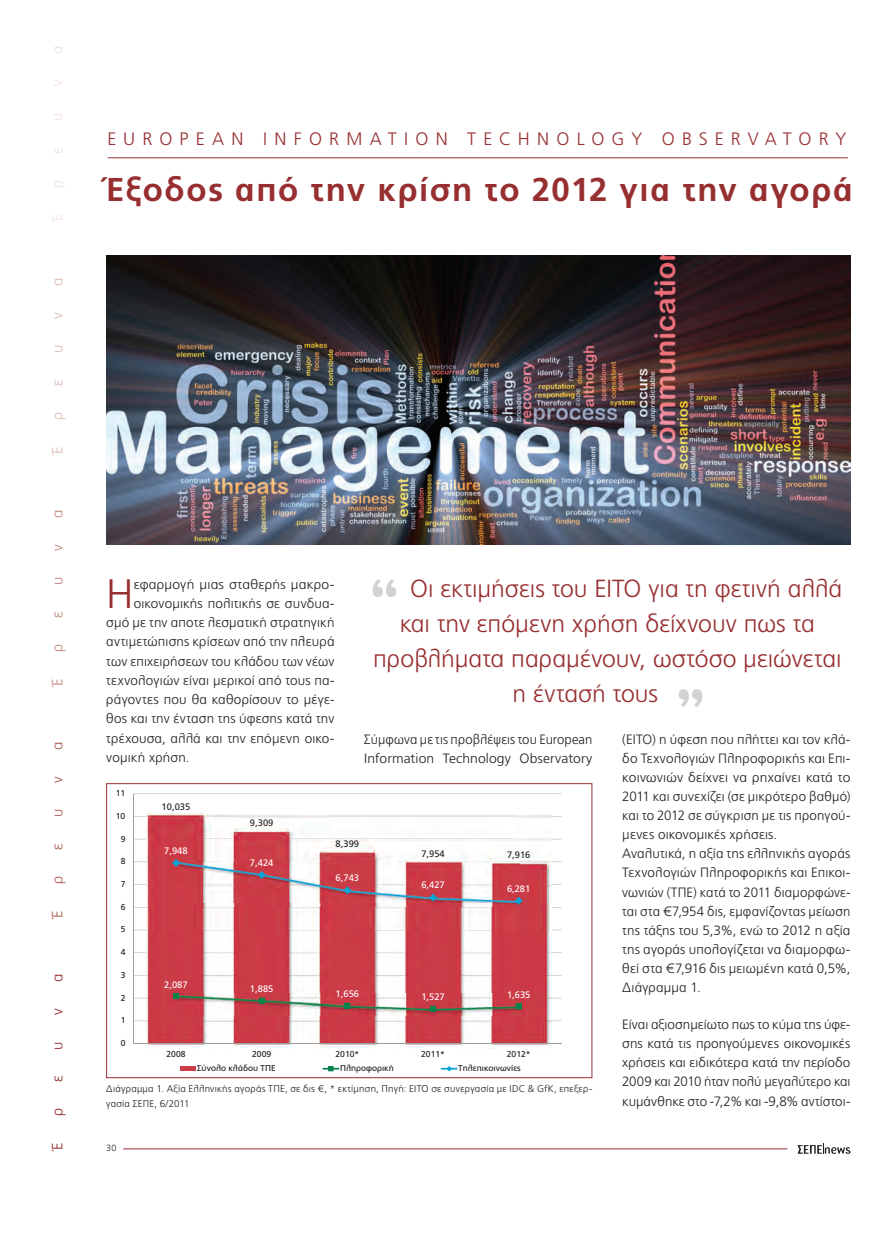
<style>
.page{position:relative;width:893px;height:1234px;background:#fff}
.page>*{position:absolute;margin:0;border:0;box-sizing:border-box;transform-origin:0 0}
.t1{font:300 41.1px "PF Catalog";color:#972f31}
.t2{font:700 33px "PF Catalog";letter-spacing:.045em;color:#972f31}
.t3{font:300 24.75px "PF Catalog";color:#972f31}
.t4{font:300 18px "PF Catalog";letter-spacing:.4em;color:#972f31}
.t5{font:300 15px "PF Catalog";color:#972f31}
.t6{font:300 15px "PF Catalog";color:#ab5d53}
.t7{font:300 15px "PF Catalog";color:#c2887d}
.t8{font:300 15px "PF Catalog";color:#ddbdb4}
.t9{font:300 15px "PF Catalog";color:#f1e3de}
.t10{font:300 13.5px/19.2px "PF Catalog";letter-spacing:.015em;color:#231f20}
.t11{font:300 9.75px/15px "PF Catalog";letter-spacing:.025em;color:#231f20}
.t12{font:9.45px "PF Catalog";letter-spacing:.005em;color:#fff}
.t13{font:9.45px "PF Catalog";letter-spacing:.005em;color:#231f20}
.t14{font:300 9px "PF Catalog";color:#231f20}
.t15{font:8.55px "PF Catalog";color:#231f20}
</style>
<div class="page">
<svg style="left:797px;top:1143px;width:53px;height:10px"></svg>
<hr style="left:123px;top:1148px;width:664px;height:1px;background:#972f31">
<hr style="left:108px;top:157px;width:740px;height:1px;background:#972f31">
<svg style="left:373px;top:579px;width:23px;height:18px"></svg>
<svg style="left:679px;top:689px;width:23px;height:17px"></svg>
<hr style="left:133px;top:1020px;width:429px;height:1px;background:#bababb">
<hr style="left:133px;top:997px;width:429px;height:1px;background:#bababb">
<hr style="left:133px;top:974px;width:429px;height:1px;background:#bababb">
<hr style="left:133px;top:952px;width:429px;height:1px;background:#bababb">
<hr style="left:133px;top:929px;width:429px;height:1px;background:#bababb">
<hr style="left:133px;top:906px;width:429px;height:1px;background:#bababb">
<hr style="left:133px;top:884px;width:429px;height:1px;background:#bababb">
<hr style="left:133px;top:861px;width:429px;height:1px;background:#bababb">
<hr style="left:133px;top:838px;width:429px;height:1px;background:#bababb">
<hr style="left:133px;top:815px;width:429px;height:1px;background:#bababb">
<hr style="left:133px;top:793px;width:429px;height:1px;background:#bababb">
<img style="left:147px;top:813px;width:405px;height:235px">
<hr style="left:133px;top:793px;width:1px;height:250px;background:#9d9e9f">
<hr style="left:133px;top:1042px;width:429px;height:1px;background:#9d9e9f">
<img style="left:173px;top:993px;width:352px;height:21px">
<img style="left:173px;top:859px;width:352px;height:47px">
<svg style="left:173px;top:992px;width:6px;height:6px"></svg>
<svg style="left:259px;top:997px;width:6px;height:6px"></svg>
<svg style="left:344px;top:1002px;width:6px;height:6px"></svg>
<svg style="left:430px;top:1005px;width:6px;height:6px"></svg>
<svg style="left:516px;top:1003px;width:6px;height:6px"></svg>
<img style="left:175px;top:861px;width:345px;height:40px">
<svg style="left:172px;top:858px;width:8px;height:8px"></svg>
<svg style="left:258px;top:870px;width:8px;height:8px"></svg>
<svg style="left:344px;top:886px;width:7px;height:8px"></svg>
<svg style="left:429px;top:893px;width:8px;height:8px"></svg>
<svg style="left:515px;top:896px;width:8px;height:8px"></svg>
<hr style="left:180px;top:1066px;width:16px;height:4px;background:#ca3d48">
<svg style="left:323px;top:1066px;width:16px;height:5px"></svg>
<svg style="left:441px;top:1066px;width:16px;height:5px"></svg>
<div style="left:106px;top:783px;width:486px;height:294px;border:1px solid #972f31"></div>
<img style="left:106px;top:255px;width:744px;height:289px">
<p class="t9" style="left:51px;top:54px;width:10px;rotate:-90deg">α</p>
<p class="t9" style="left:51px;top:86px;width:8px;rotate:-90deg">ν</p>
<p class="t9" style="left:51px;top:121px;width:10px;rotate:-90deg">υ</p>
<p class="t9" style="left:51px;top:153px;width:8px;rotate:-90deg">ε</p>
<p class="t9" style="left:51px;top:188px;width:10px;rotate:-90deg">ρ</p>
<p class="t9" style="left:51px;top:221px;width:11px;rotate:-90deg">Έ</p>
<p class="t8" style="left:51px;top:286px;width:10px;rotate:-90deg">α</p>
<p class="t8" style="left:51px;top:318px;width:8px;rotate:-90deg">ν</p>
<p class="t8" style="left:51px;top:353px;width:10px;rotate:-90deg">υ</p>
<p class="t8" style="left:51px;top:385px;width:8px;rotate:-90deg">ε</p>
<p class="t8" style="left:51px;top:420px;width:10px;rotate:-90deg">ρ</p>
<p class="t8" style="left:51px;top:453px;width:11px;rotate:-90deg">Έ</p>
<p class="t7" style="left:51px;top:518px;width:10px;rotate:-90deg">α</p>
<p class="t7" style="left:51px;top:550px;width:8px;rotate:-90deg">ν</p>
<p class="t7" style="left:51px;top:585px;width:10px;rotate:-90deg">υ</p>
<p class="t7" style="left:51px;top:617px;width:8px;rotate:-90deg">ε</p>
<p class="t7" style="left:51px;top:652px;width:10px;rotate:-90deg">ρ</p>
<p class="t7" style="left:51px;top:685px;width:11px;rotate:-90deg">Έ</p>
<p class="t6" style="left:51px;top:750px;width:10px;rotate:-90deg">α</p>
<p class="t6" style="left:51px;top:782px;width:8px;rotate:-90deg">ν</p>
<p class="t6" style="left:51px;top:817px;width:10px;rotate:-90deg">υ</p>
<p class="t6" style="left:51px;top:849px;width:8px;rotate:-90deg">ε</p>
<p class="t6" style="left:51px;top:884px;width:10px;rotate:-90deg">ρ</p>
<p class="t6" style="left:51px;top:917px;width:11px;rotate:-90deg">Έ</p>
<p class="t5" style="left:51px;top:982px;width:10px;rotate:-90deg">α</p>
<p class="t5" style="left:51px;top:1014px;width:8px;rotate:-90deg">ν</p>
<p class="t5" style="left:51px;top:1049px;width:10px;rotate:-90deg">υ</p>
<p class="t5" style="left:51px;top:1081px;width:8px;rotate:-90deg">ε</p>
<p class="t5" style="left:51px;top:1116px;width:10px;rotate:-90deg">ρ</p>
<p class="t5" style="left:51px;top:1149px;width:11px;rotate:-90deg">Έ</p>
<h3 class="t4" style="left:107px;top:131px;width:741px">EUROPEAN INFORMATION TECHNOLOGY OBSERVATORY</h3>
<h2 class="t2" style="left:106px;top:176px;width:748px">Έξοδος από την κρίση το 2012 για την αγορά</h2>
<h3 class="t3" style="left:410px;top:578px;width:434px">Oι εκτιμήσεις του ΕΙΤΟ για τη φετινή αλλά</h3>
<h3 class="t3" style="left:400px;top:613px;width:417px">και την επόμενη χρήση δείχνουν πως τα</h3>
<h3 class="t3" style="left:373px;top:648px;width:470px">προβλήματα παραμένουν, ωστόσο μειώνεται</h3>
<h3 class="t3" style="left:512px;top:683px;width:147px">η έντασή τους</h3>
<h1 class="t1" style="left:106px;top:577px;width:29px">Η</h1>
<p class="t10" style="left:134px;top:575px;width:202px">εφαρμογή μιας σταθερής μακρο-</p>
<p class="t10" style="left:134px;top:594px;width:202px">οικονομικής πολιτικής σε συνδυα-</p>
<p class="t10" style="left:106px;top:613px;width:230px">σμό με την αποτε λεσματική στρατηγική</p>
<p class="t10" style="left:106px;top:633px;width:230px">αντιμετώπισης κρίσεων από την πλευρά</p>
<p class="t10" style="left:106px;top:652px;width:230px">των επιχειρήσεων του κλάδου των νέων</p>
<p class="t10" style="left:106px;top:671px;width:230px">τεχνολογιών είναι μερικοί από τους πα-</p>
<p class="t10" style="left:106px;top:690px;width:230px">ράγοντες που θα καθορίσουν το μέγε-</p>
<p class="t10" style="left:106px;top:710px;width:230px">θος και την ένταση της ύφεσης κατά την</p>
<p class="t10" style="left:106px;top:729px;width:230px">τρέχουσα, αλλά και την επόμενη οικο-</p>
<p class="t10" style="left:106px;top:748px;width:85px">νομική χρήση.</p>
<p class="t10" style="left:364px;top:730px;width:230px">Σύμφωνα με τις προβλέψεις του European<br>Information Technology Observatory</p>
<p class="t10" style="left:622px;top:730px;width:230px">(EITO) η ύφεση που πλήττει και τον κλά&shy;δο Τεχνολογιών Πληροφορικής και Επι&shy;κοινωνιών δείχνει να ρηχαίνει κατά το 2011 και συνεχίζει (σε μικρότερο βαθμό) και το 2012 σε σύγκριση με τις προηγού&shy;μενες οικονομικές χρήσεις.<br>Αναλυτικά, η αξία της ελληνικής αγοράς Τεχνολογιών Πληροφορικής και Επικοι&shy;νωνιών (ΤΠΕ) κατά το 2011 διαμορφώνε&shy;ται στα €7,954 δις, εμφανίζοντας μείωση της τάξης του 5,3%, ενώ το 2012 η αξία της αγοράς υπολογίζεται να διαμορφω&shy;θεί στα €7,916 δις μειωμένη κατά 0,5%, Διάγραμμα 1.</p>
<p class="t10" style="left:622px;top:1015px;width:230px;text-align:justify">Είναι αξιοσημείωτο πως το κύμα της ύφε&shy;σης κατά τις προηγούμενες οικονομικές χρήσεις και ειδικότερα κατά την περίοδο 2009 και 2010 ήταν πολύ μεγαλύτερο και κυμάνθηκε στο -7,2% και -9,8% αντίστοι-</p>
<p class="t15" style="left:116px;top:789px;width:11px">11</p>
<p class="t13" style="left:162px;top:802px;width:30px">10,035</p>
<p class="t15" style="left:116px;top:812px;width:11px">10</p>
<p class="t13" style="left:250px;top:819px;width:25px">9,309</p>
<p class="t15" style="left:121px;top:835px;width:6px">9</p>
<p class="t13" style="left:336px;top:839px;width:25px">8,399</p>
<p class="t12" style="left:164px;top:846px;width:25px">7,948</p>
<p class="t13" style="left:421px;top:849px;width:25px">7,954</p>
<p class="t13" style="left:507px;top:850px;width:25px">7,916</p>
<p class="t15" style="left:121px;top:857px;width:6px">8</p>
<p class="t12" style="left:250px;top:858px;width:25px">7,424</p>
<p class="t12" style="left:336px;top:873px;width:25px">6,743</p>
<p class="t15" style="left:121px;top:880px;width:6px">7</p>
<p class="t12" style="left:421px;top:880px;width:25px">6,427</p>
<p class="t12" style="left:507px;top:884px;width:25px">6,281</p>
<p class="t15" style="left:121px;top:903px;width:6px">6</p>
<p class="t15" style="left:121px;top:925px;width:6px">5</p>
<p class="t15" style="left:121px;top:948px;width:6px">4</p>
<p class="t15" style="left:121px;top:971px;width:6px">3</p>
<p class="t12" style="left:164px;top:980px;width:25px">2,087</p>
<p class="t12" style="left:250px;top:984px;width:25px">1,885</p>
<p class="t12" style="left:336px;top:990px;width:25px">1,656</p>
<p class="t12" style="left:421px;top:993px;width:25px">1,527</p>
<p class="t12" style="left:507px;top:990px;width:25px">1,635</p>
<p class="t15" style="left:121px;top:994px;width:6px">2</p>
<p class="t15" style="left:121px;top:1016px;width:6px">1</p>
<p class="t15" style="left:121px;top:1039px;width:6px">0</p>
<p class="t15" style="left:167px;top:1050px;width:21px">2008</p>
<p class="t15" style="left:252px;top:1050px;width:21px">2009</p>
<p class="t15" style="left:335px;top:1050px;width:25px">2010*</p>
<p class="t15" style="left:421px;top:1050px;width:25px">2011*</p>
<p class="t15" style="left:507px;top:1050px;width:25px">2012*</p>
<p class="t15" style="left:197px;top:1064px;width:80px">Σύνολο κλάδου ΤΠΕ</p>
<p class="t15" style="left:340px;top:1064px;width:55px">Πληροφορική</p>
<p class="t15" style="left:458px;top:1064px;width:64px">Τηλεπικοινωνίες</p>
<p class="t11" style="left:106px;top:1081px;width:487px">Διάγραμμα 1. Αξία Ελληνικής αγοράς ΤΠΕ, σε δις €, * εκτίμηση, Πηγή: EITO σε συνεργασία με IDC &amp; GfK, επεξερ&shy;γασία ΣΕΠΕ, 6/2011</p>
<p class="t14" style="left:106px;top:1143px;width:12px">30</p>
</div>
